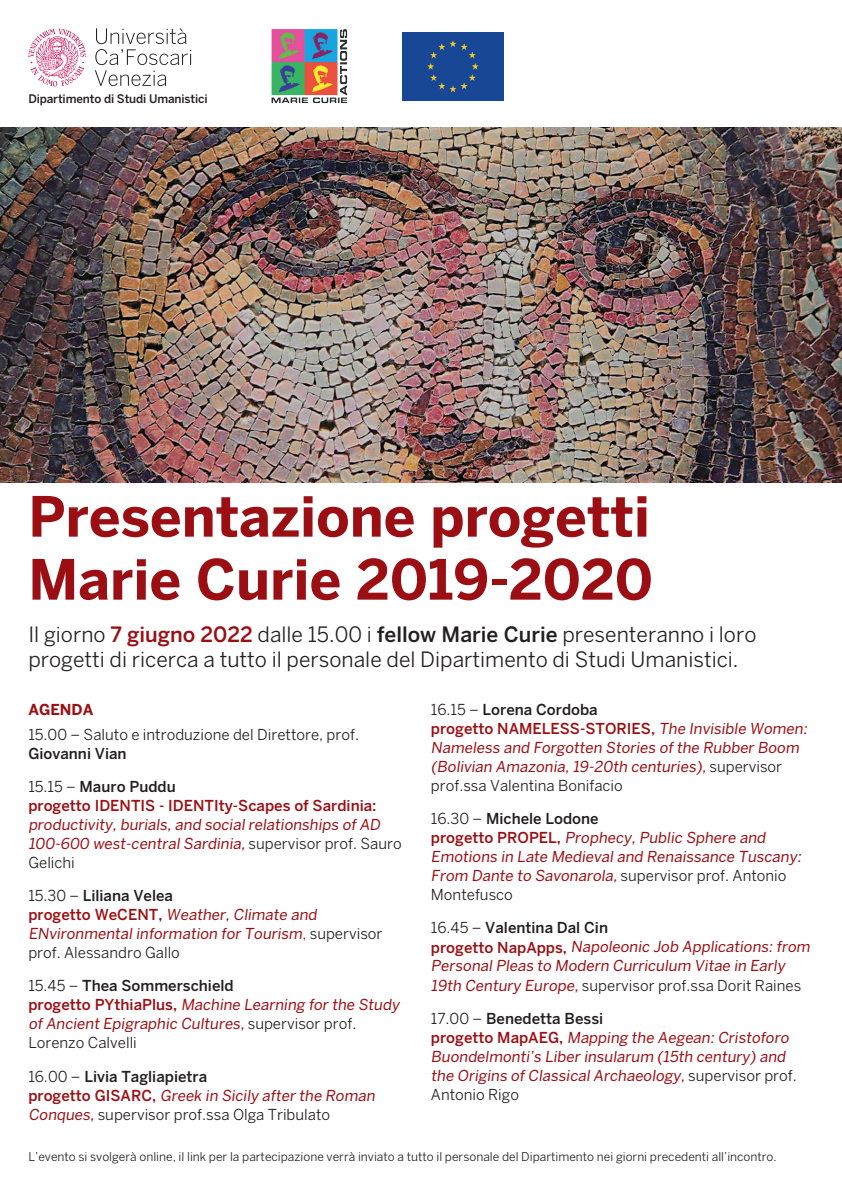
<style>
.page{position:relative;width:842px;height:1191px;background:#fff}
.page>*{position:absolute;margin:0;border:0;box-sizing:border-box;transform-origin:0 0}
.t1{font:700 55px/63px "Benton Sans";color:#9b0f14}
.t2{font:21px/25px "Benton Sans";color:#231f20}
.t3{font:15px/19px "Benton Sans";color:#9b0f14}
.t4{font:15px/19px "Benton Sans";color:#231f20}
.t5{font:500 15px/19px "Benton Sans";color:#9b0f14}
.t6{font:500 15px "Benton Sans";color:#231f20}
.t7{font:700 15px "Benton Sans";color:#9b0f14}
.t8{font:12px "Benton Sans";color:#231f20}
.t9{font:500 11.7px "Benton Sans";letter-spacing:-.01em;color:#231f20}
.s1{font-weight:500;color:#9b0f14}
.s2{font-weight:500}
.s3{font-weight:400;color:#231f20}
.s4{color:#231f20}
.s5{font-weight:500;color:#231f20}
.s6{font-style:inherit}
.s7{color:#9b0f14}
</style>
<div class="page">
<svg style="left:95px;top:28px;width:96px;height:58px"></svg>
<svg style="left:28px;top:29px;width:58px;height:58px"></svg>
<img style="left:271px;top:29px;width:77px;height:75px">
<div style="left:403px;top:33px;width:101px;height:67px;background:#184895"></div>
<img style="left:0;top:128px;width:842px;height:354px">
<p class="t9" style="left:28px;top:91px;width:181px">Dipartimento di Studi Umanistici</p>
<h1 class="t1" style="left:28px;top:484px;width:626px">Presentazione progetti<br>Marie Curie 2019-2020</h1>
<h2 class="t2" style="left:28px;top:622px;width:730px">Il giorno <span class="s1">7 giugno 2022</span> dalle 15.00 i <span class="s2">fellow Marie Curie</span> presenteranno i loro progetti di ricerca a tutto il personale del Dipartimento di Studi Umanistici.</h2>
<p class="t7" style="left:28px;top:700px;width:67px">AGENDA</p>
<p class="t4" style="left:28px;top:724px;width:332px">15.00 – Saluto e introduzione del Direttore, prof.</p>
<p class="t6" style="left:28px;top:744px;width:100px">Giovanni Vian</p>
<p class="t5" style="left:28px;top:776px;width:350px"><span class="s3">15.15 –</span> <span class="s4">Mauro Puddu<br></span>progetto IDENTIS - IDENTIty-Scapes of Sardinia:</p>
<p class="t3" style="left:28px;top:814px;width:375px">productivity, burials, and social relationships of AD<br>100-600 west-central Sardinia, <span class="s4">s u p e rv i s o r p rof . S a u ro<br>Gelichi</span></p>
<p class="t3" style="left:28px;top:886px;width:356px"><span class="s4">15.30 –</span> <span class="s5">Liliana Velea<br></span><span class="s2">p rogetto We C E N T ,</span> Weather, Climate and ENvironmental information for Tourism<span class="s6">,</span> <span class="s4">s u p e rv i s o r prof. Alessandro Gallo</span></p>
<p class="t3" style="left:28px;top:976px;width:372px"><span class="s4">15.45 –</span> <span class="s5">Thea Sommerschield<br></span><span class="s2">p rogetto PYt h i a P l u s ,</span> Machine Learning for the Study of Ancient Epigraphic Cultures, <span class="s4">s u p e rv i s o r p rof .<br>Lorenzo Calvelli</span></p>
<p class="t4" style="left:28px;top:1066px;width:350px">16.00 – <span class="s2">Livia Tagliapietra<br></span><span class="s1">p rogetto G I SA R C ,</span> <span class="s7">Greek in Sicily after the Roman<br>Conques,</span> supervisor prof.ssa Olga Tribulato</p>
<p class="t3" style="left:431px;top:700px;width:380px"><span class="s4">16.15 –</span> <span class="s5">Lorena Cordoba<br></span><span class="s2">progetto NAMELESS-STORIES,</span> The Invisible Women:<br>Nameless and Forgotten Stories of the Rubber Boom (Bolivian Amazonia, 19-20th centuries), <span class="s4">s u p e rv i s o r prof.ssa Valentina Bonifacio</span></p>
<p class="t3" style="left:431px;top:809px;width:374px"><span class="s4">16.30 –</span> <span class="s5">Michele Lodone<br></span><span class="s2">p rogetto P R O P E L ,</span> Prophecy, Public Sphere and Emotions in Late Medieval and Renaissance Tuscany:<br>From Dante to Savonarola,<span class="s4">supervisor prof. Antonio Montefusco</span></p>
<p class="t3" style="left:431px;top:918px;width:383px"><span class="s4">16.45 –</span> <span class="s5">Valentina Dal Cin<br></span><span class="s2">p rogetto N a pA p ps ,</span> Napoleonic Job Applications: from Personal Pleas to Modern Curriculum Vitae in Early 19th Century Europe,<span class="s4">supervisor prof.ssa Dorit Raines</span></p>
<p class="t3" style="left:431px;top:1008px;width:367px"><span class="s4">17.00 –</span> <span class="s5">Benedetta Bessi<br></span><span class="s2">p rogett o M a pA E G ,</span> Mapping the Aegean: Cristoforo Buondelmonti’s Liber insularum (15th century) and the Origins of Classical Archaeology, <span class="s4">s u p e rv i s o r p r o f .<br>Antonio Rigo</span></p>
<p class="t8" style="left:28px;top:1149px;width:750px">L’evento si svolgerà online, il link per la partecipazione verrà inviato a tutto il personale del Dipartimento nei giorni precedenti all’incontro.</p>
</div>
